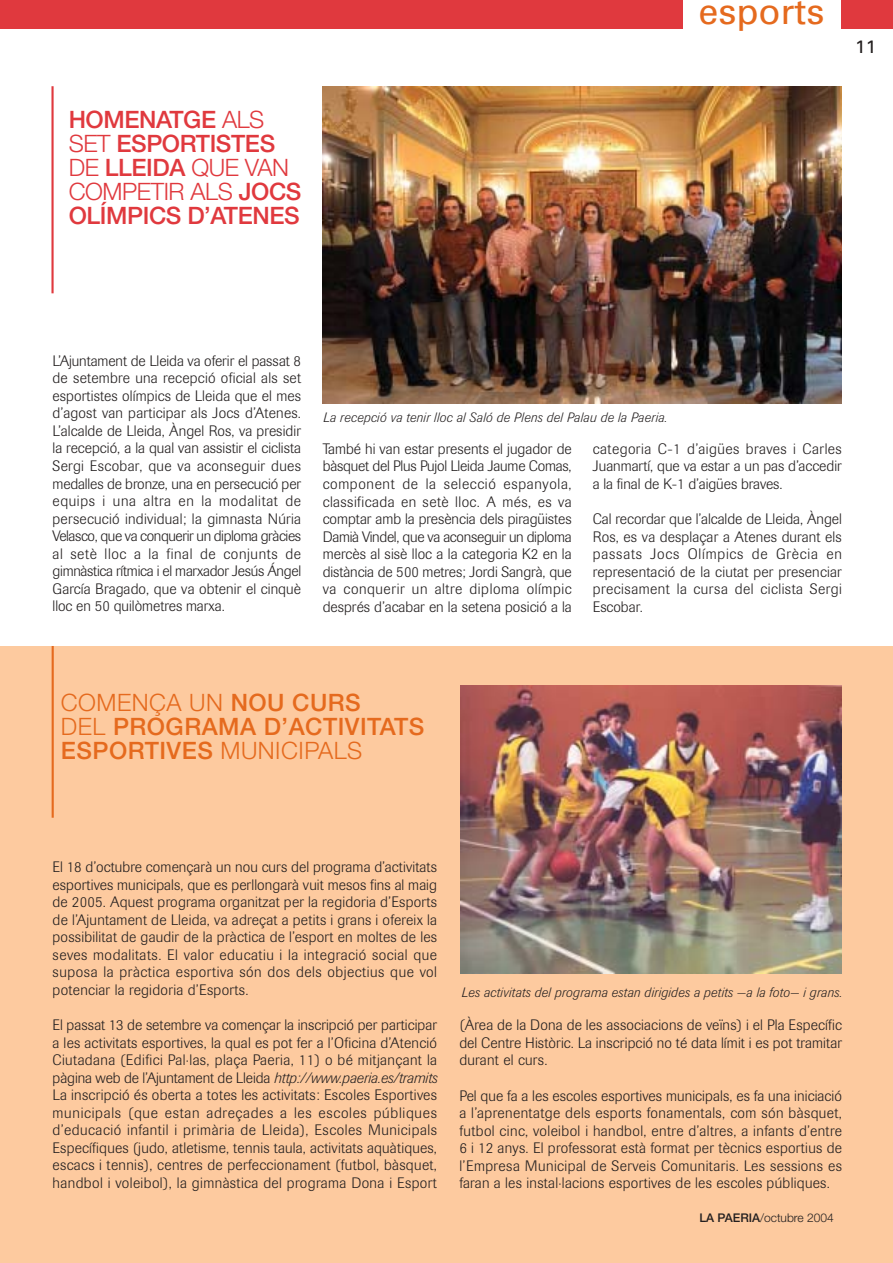
<style>
.page{position:relative;width:893px;height:1263px;background:#fff}
.page>*{position:absolute;margin:0;border:0;box-sizing:border-box;transform-origin:0 0}
.t1{font:36px "Univers";color:#e56a1e}
.t2{font:500 24px/24px "Helvetica Neue";letter-spacing:-.015em;color:#e0393e}
.t3{font:500 24px/24px "Helvetica Neue";letter-spacing:.02em;color:#e56a1e}
.t4{font:18px "Univers";color:#231f1f}
.t5{font:300 15px/17.5px "Imago";letter-spacing:.02em;color:#231f1f;text-align:justify}
.t6{font:italic 300 13.5px "Imago";letter-spacing:.02em;color:#231f1f}
.t7{font:300 12px "Helvetica Neue";color:#231f1f}
.s1{font-weight:300}
.s2{font-style:italic}
.s3{font-weight:500}
</style>
<div class="page">
<div style="left:0;top:646px;width:892px;height:617px;background:#fdca9f"></div>
<img style="left:323px;top:86px;width:518px;height:317px">
<div style="left:841px;top:0;width:51px;height:29px;background:#e0393e"></div>
<div style="left:0;top:0;width:683px;height:29px;background:#e0393e"></div>
<hr style="left:52px;top:646px;width:2px;height:172px;background:#e56a1e">
<img style="left:461px;top:685px;width:380px;height:288px">
<hr style="left:51px;top:86px;width:3px;height:207px;background:#e0393e">
<h2 class="t2" style="left:69px;top:110px;width:234px">HOMENATGE <span class="s1">ALS<br>SET</span> ESPORTISTES<br><span class="s1">DE</span> LLEIDA <span class="s1">QUE VAN<br>COMPETIR ALS</span> JOCS<br>OLÍMPICS D’ATENES</h2>
<h1 class="t1" style="left:698px;top:-2px;width:127px">esports</h1>
<p class="t4" style="left:855px;top:40px;width:22px">11</p>
<p class="t5" style="left:53px;top:353px;width:250px">L’Ajuntament de Lleida va oferir el passat 8 de setembre una recepció oficial als set esportistes olímpics de Lleida que el mes d’agost van participar als Jocs d’Atenes.<br>L’alcalde de Lleida, Àngel Ros, va presidir la recepció, a la qual van assistir el ciclista Sergi Escobar, que va aconseguir dues medalles de bronze, una en persecució per equips i una altra en la modalitat de persecució individual; la gimnasta Núria Velasco, que va conquerir un diploma gràcies al setè lloc a la final de conjunts de gimnàstica rítmica i el marxador Jesús Ángel García Bragado, que va obtenir el cinquè lloc en 50 quilòmetres marxa.</p>
<p class="t6" style="left:323px;top:413px;width:346px">La recepció va tenir lloc al Saló de Plens del Palau de la Paeria.</p>
<p class="t5" style="left:323px;top:441px;width:250px">També hi van estar presents el jugador de bàsquet del Plus Pujol Lleida Jaume Comas, component de la selecció espanyola, classificada en setè lloc. A més, es va comptar amb la presència dels piragüistes Damià Vindel, que va aconseguir un diploma mercès al sisè lloc a la categoria K2 en la distància de 500 metres; Jordi Sangrà, que va conquerir un altre diploma olímpic després d’acabar en la setena posició a la</p>
<p class="t5" style="left:593px;top:441px;width:250px">categoria C-1 d’aigües braves i Carles Juanmartí, que va estar a un pas d’accedir a la final de K-1 d’aigües braves.</p>
<p class="t5" style="left:593px;top:512px;width:250px">Cal recordar que l’alcalde de Lleida, Àngel Ros, es va desplaçar a Atenes durant els passats Jocs Olímpics de Grècia en representació de la ciutat per presenciar precisament la cursa del ciclista Sergi Escobar.</p>
<h2 class="t3" style="left:61px;top:693px;width:365px"><span class="s1">COMENÇA UN</span> NOU CURS<br><span class="s1">DEL</span> PROGRAMA D’ACTIVITATS<br>ESPORTIVES <span class="s1">MUNICIPALS</span></h2>
<p class="t5" style="left:53px;top:860px;width:386px">El 18 d’octubre començarà un nou curs del programa d’activitats esportives municipals, que es perllongarà vuit mesos fins al maig de 2005. Aquest programa organitzat per la regidoria d’Esports de l’Ajuntament de Lleida, va adreçat a petits i grans i ofereix la possibilitat de gaudir de la pràctica de l’esport en moltes de les seves modalitats. El valor educatiu i la integració social que suposa la pràctica esportiva són dos dels objectius que vol potenciar la regidoria d’Esports.</p>
<p class="t5" style="left:53px;top:1018px;width:386px">El passat 13 de setembre va començar la inscripció per participar a les activitats esportives, la qual es pot fer a l’Oficina d’Atenció Ciutadana (Edifici Pal·las, plaça Paeria, 11) o bé mitjançant la pàgina web de l’Ajuntament de Lleida <span class="s2">http://www.paeria.es/tramits </span>La inscripció és oberta a totes les activitats: Escoles Esportives municipals (que estan adreçades a les escoles públiques d’educació infantil i primària de Lleida), Escoles Municipals Específiques (judo, atletisme, tennis taula, activitats aquàtiques, escacs i tennis), centres de perfeccionament (futbol, bàsquet, handbol i voleibol), la gimnàstica del programa Dona i Esport</p>
<p class="t5" style="left:459px;top:1018px;width:384px">(Àrea de la Dona de les associacions de veïns) i el Pla Específic del Centre Històric. La inscripció no té data límit i es pot tramitar durant el curs.</p>
<p class="t6" style="left:461px;top:988px;width:382px">Les activitats del programa estan dirigides a petits —a la foto— i grans.</p>
<p class="t5" style="left:459px;top:1088px;width:384px">Pel que fa a les escoles esportives municipals, es fa una iniciació a l’aprenentatge dels esports fonamentals, com són bàsquet, futbol cinc, voleibol i handbol, entre d’altres, a infants d’entre 6 i 12 anys. El professorat està format per tècnics esportius de l’Empresa Municipal de Serveis Comunitaris. Les sessions es faran a les instal·lacions esportives de les escoles públiques.</p>
<p class="t7" style="left:699px;top:1213px;width:136px"><span class="s3">LA PAERIA</span>/octubre 2004</p>
</div>
